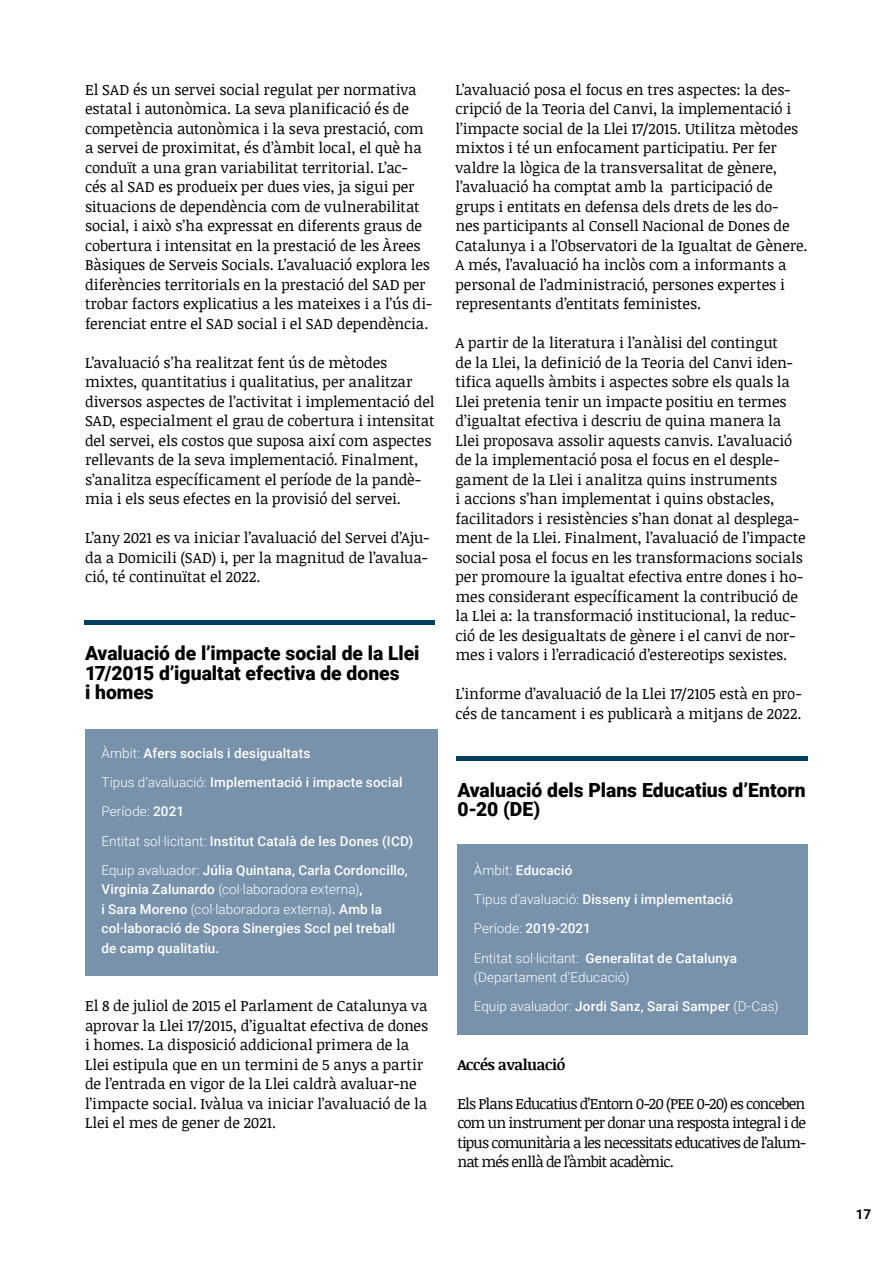
<style>
.page{position:relative;width:893px;height:1263px;background:#fff}
.page>*{position:absolute;margin:0;border:0;box-sizing:border-box;transform-origin:0 0}
.t1{font:900 19.5px/19.5px "Roboto";color:#000}
.t2{font:15px/19.5px "Noticia Text";letter-spacing:-.005em;color:#000}
.t3{font:700 15px "Noticia Text";letter-spacing:-.02em;color:#000}
.t4{font:500 13.5px/29.2px "Roboto";letter-spacing:.015em;color:#fff}
.t5{font:300 13.5px/29.2px "Roboto";letter-spacing:.005em;color:#fff}
.t6{font:700 13.5px "Roboto";color:#000}
.s1{font-weight:300}
.s2{font-weight:500}
</style>
<div class="page">
<div style="left:85px;top:620px;width:350px;height:5px;background:#013e5f"></div>
<div style="left:85px;top:729px;width:352px;height:246px;background:#7892ac"></div>
<div style="left:457px;top:756px;width:351px;height:5px;background:#013e5f"></div>
<div style="left:457px;top:844px;width:351px;height:191px;background:#7892ac"></div>
<p class="t2" style="left:85px;top:79px;width:348px">El SAD és un servei social regulat per normativa estatal i autonòmica. La seva planificació és de competència autonòmica i la seva prestació, com a servei de proximitat, és d’àmbit local, el què ha conduït a una gran variabilitat territorial. L’ac&shy;cés al SAD es produeix per dues vies, ja sigui per situacions de dependència com de vulnerabilitat social, i això s’ha expressat en diferents graus de cobertura i intensitat en la prestació de les Àrees Bàsiques de Serveis Socials. L’avaluació explora les diferències territorials en la prestació del SAD per trobar factors explicatius a les mateixes i a l’ús di&shy;ferenciat entre el SAD social i el SAD dependència.</p>
<p class="t2" style="left:85px;top:352px;width:351px">L’avaluació s’ha realitzat fent ús de mètodes mixtes, quantitatius i qualitatius, per analitzar diversos aspectes de l’activitat i implementació del SAD, especialment el grau de cobertura i intensitat del servei, els costos que suposa així com aspectes rellevants de la seva implementació. Finalment, s’analitza específicament el període de la pandè&shy;mia i els seus efectes en la provisió del servei.</p>
<p class="t2" style="left:85px;top:528px;width:346px;text-align:justify">L’any 2021 es va iniciar l’avaluació del Servei d’Aju&shy;da a Domicili (SAD) i, per la magnitud de l’avalua&shy;ció, té continuïtat el 2022.</p>
<h1 class="t1" style="left:85px;top:643px;width:336px">Avaluació de l’impacte social de la Llei<br>17/2015 d’igualtat efectiva de dones<br>i homes</h1>
<p class="t4" style="left:101px;top:738px;width:313px"><span class="s1">Àmbit:</span> Afers socials i desigualtats<br><span class="s1">Tipus d’avaluació:</span> Implementació i impacte social <span class="s1">Període:</span> 2021<br><span class="s1">Entitat sol·licitant:</span> Institut Català de les Dones (ICD)<br><span class="s1">Equip avaluador:</span> Júlia Quintana, Carla Cordoncillo,</p>
<p class="t4" style="left:101px;top:879px;width:295px;line-height:19.5px">Virginia Zalunardo <span class="s1">(col·laboradora externa)</span>,<br>i Sara Moreno <span class="s1">(col·laboradora externa)</span>. Amb la col·laboració de Spora Sinergies Sccl pel treball de camp qualitatiu.</p>
<p class="t2" style="left:85px;top:996px;width:345px">El 8 de juliol de 2015 el Parlament de Catalunya va aprovar la Llei 17/2015, d’igualtat efectiva de dones i homes. La disposició addicional primera de la Llei estipula que en un termini de 5 anys a partir de l’entrada en vigor de la Llei caldrà avaluar-ne l’impacte social. Ivàlua va iniciar l’avaluació de la Llei el mes de gener de 2021.</p>
<p class="t2" style="left:455px;top:79px;width:354px">L’avaluació posa el focus en tres aspectes: la des&shy;cripció de la Teoria del Canvi, la implementació i l’impacte social de la Llei 17/2015. Utilitza mètodes mixtos i té un enfocament participatiu. Per fer valdre la lògica de la transversalitat de gènere, l’avaluació ha comptat amb la participació de grups i entitats en defensa dels drets de les do-<br>nes participants al Consell Nacional de Dones de Catalunya i a l’Observatori de la Igualtat de Gènere.<br>A més, l’avaluació ha inclòs com a informants a personal de l’administració, persones expertes i representants d’entitats feministes.</p>
<p class="t2" style="left:455px;top:333px;width:352px">A partir de la literatura i l’anàlisi del contingut<br>de la Llei, la definició de la Teoria del Canvi iden&shy;tifica aquells àmbits i aspectes sobre els quals la Llei pretenia tenir un impacte positiu en termes d’igualtat efectiva i descriu de quina manera la Llei proposava assolir aquests canvis. L’avaluació de la implementació posa el focus en el desple&shy;gament de la Llei i analitza quins instruments<br>i accions s’han implementat i quins obstacles, facilitadors i resistències s’han donat al desplega&shy;ment de la Llei. Finalment, l’avaluació de l’impacte social posa el focus en les transformacions socials per promoure la igualtat efectiva entre dones i ho&shy;mes considerant específicament la contribució de la Llei a: la transformació institucional, la reduc&shy;ció de les desigualtats de gènere i el canvi de nor&shy;mes i valors i l’erradicació d’estereotips sexistes.</p>
<p class="t2" style="left:455px;top:684px;width:348px">L’informe d’avaluació de la Llei 17/2105 està en pro&shy;cés de tancament i es publicarà a mitjans de 2022.</p>
<h1 class="t1" style="left:457px;top:779px;width:350px">Avaluació dels Plans Educatius d’Entorn<br>0-20 (DE)</h1>
<p class="t4" style="left:474px;top:855px;width:265px"><span class="s1">Àmbit:</span> Educació<br><span class="s1">Tipus d’avaluació:</span> Disseny i implementació<br><span class="s1">Període:</span> 2019-2021<br><span class="s1">Entitat sol·licitant:</span> Generalitat de Catalunya</p>
<p class="t5" style="left:474px;top:962px;width:306px">(Departament d’Educació)<br>Equip avaluador: <span class="s2">Jordi Sanz, Sarai Samper</span> (D-Cas)</p>
<p class="t3" style="left:457px;top:1054px;width:110px">Accés avaluació</p>
<p class="t2" style="left:457px;top:1093px;width:350px;text-align:justify">Els Plans Educatius d’Entorn 0-20 (PEE 0-20) es conceben com un instrument per donar una resposta integral i de tipus comunitària a les necessitats educatives de l’alum&shy;nat més enllà de l’àmbit acadèmic.</p>
<p class="t6" style="left:856px;top:1205px;width:17px">17</p>
</div>
